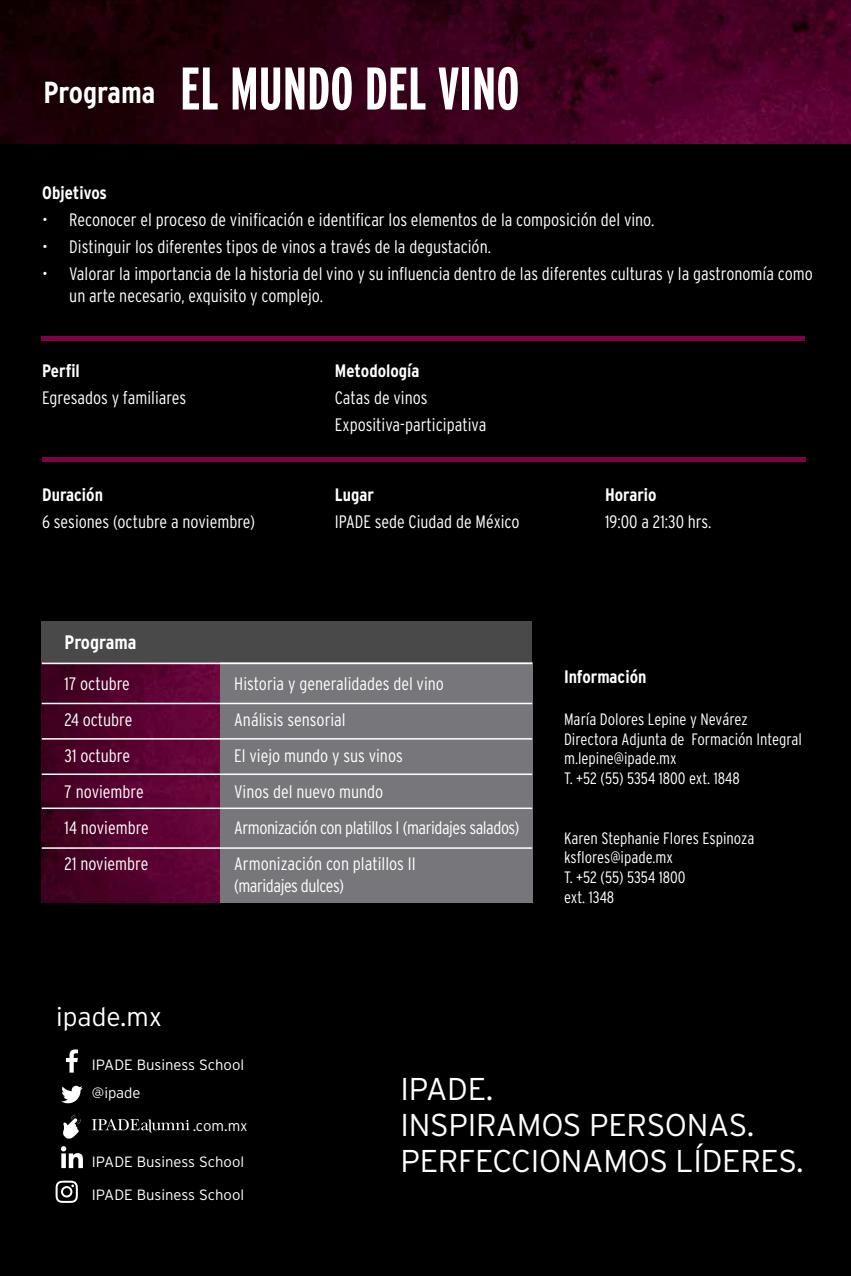
<style>
.page{position:relative;width:851px;height:1276px;background:#fff}
.page>*{position:absolute;margin:0;border:0;box-sizing:border-box;transform-origin:0 0}
.t1{font:700 extra-condensed 60px "Interstate";color:#fff}
.t2{font:300 31.5px/36.3px "Interstate";letter-spacing:-.01em;color:#fff}
.t3{font:300 26.4px "Interstate";color:#fff}
.t4{font:700 condensed 19.5px "Interstate";color:#fff}
.t5{font:300 condensed 18px/21.6px "Interstate";color:#fff}
.t6{font:700 condensed 18px "Interstate";color:#fff}
.t7{font:300 condensed 18px "Interstate";letter-spacing:-.025em;color:#fff}
.t8{font:300 condensed 16.5px/19.8px "Interstate";color:#fff}
.t9{font:300 14.85px "Interstate";color:#fff}
.s1{font-stretch:condensed;font-size:30.45px}
</style>
<div class="page">
<div style="left:0;top:13px;width:850px;height:1263px;background:#000"></div>
<img style="left:0;top:0;width:850px;height:143px">
<div style="left:205px;top:662px;width:327px;height:240px;background:#77767a"></div>
<img style="left:42px;top:664px;width:177px;height:238px">
<hr style="left:42px;top:703px;width:490px;height:1px;background:#fff">
<hr style="left:42px;top:662px;width:490px;height:2px;background:#fff">
<hr style="left:42px;top:738px;width:490px;height:1px;background:#fff">
<hr style="left:42px;top:773px;width:490px;height:2px;background:#fff">
<hr style="left:42px;top:807px;width:490px;height:2px;background:#fff">
<hr style="left:42px;top:847px;width:490px;height:2px;background:#fff">
<div style="left:42px;top:621px;width:490px;height:41px;background:#494949"></div>
<hr style="left:42px;top:336px;width:762px;height:4px;background:#820046">
<div style="left:42px;top:457px;width:763px;height:5px;background:#820046"></div>
<svg style="left:66px;top:1049px;width:12px;height:23px"></svg>
<svg style="left:61px;top:1085px;width:22px;height:18px"></svg>
<svg style="left:61px;top:1146px;width:22px;height:22px"></svg>
<svg style="left:63px;top:1114px;width:18px;height:24px"></svg>
<svg style="left:92px;top:1118px;width:97px;height:14px"></svg>
<svg style="left:56px;top:1180px;width:22px;height:23px"></svg>
<h1 class="t1" style="left:43px;top:55px;width:477px"><span class="s1">Programa</span> EL MUNDO DEL VINO</h1>
<p class="t6" style="left:42px;top:182px;width:66px">Objetivos</p>
<p class="t5" style="left:42px;top:209px;width:613px">• Reconocer el proceso de vinificación e identificar los elementos de la composición del vino.</p>
<p class="t5" style="left:42px;top:236px;width:450px">• Distinguir los diferentes tipos de vinos a través de la degustación.</p>
<p class="t5" style="left:69px;top:263px;width:745px;text-indent:-27px">• Valorar la importancia de la historia del vino y su influencia dentro de las diferentes culturas y la gastronomía como un arte necesario, exquisito y complejo.</p>
<p class="t6" style="left:42px;top:361px;width:39px">Perfil</p>
<p class="t6" style="left:335px;top:361px;width:86px">Metodología</p>
<p class="t5" style="left:42px;top:387px;width:146px">Egresados y familiares</p>
<p class="t5" style="left:335px;top:384px;width:153px;line-height:27px">Catas de vinos<br>Expositiva-participativa</p>
<p class="t6" style="left:42px;top:485px;width:62px">Duración</p>
<p class="t6" style="left:335px;top:485px;width:41px">Lugar</p>
<p class="t6" style="left:605px;top:485px;width:53px">Horario</p>
<p class="t5" style="left:42px;top:511px;width:214px">6 sesiones (octubre a noviembre)</p>
<p class="t5" style="left:335px;top:511px;width:186px">IPADE sede Ciudad de México</p>
<p class="t5" style="left:605px;top:511px;width:108px">19:00 a 21:30 hrs.</p>
<p class="t4" style="left:65px;top:631px;width:73px">Programa</p>
<p class="t5" style="left:65px;top:673px;width:67px">17 octubre</p>
<p class="t5" style="left:234px;top:673px;width:211px">Historia y generalidades del vino</p>
<p class="t5" style="left:65px;top:709px;width:69px">24 octubre</p>
<p class="t5" style="left:234px;top:709px;width:113px">Análisis sensorial</p>
<p class="t5" style="left:65px;top:745px;width:67px">31 octubre</p>
<p class="t5" style="left:234px;top:745px;width:170px">El viejo mundo y sus vinos</p>
<p class="t5" style="left:65px;top:781px;width:81px">7 noviembre</p>
<p class="t5" style="left:234px;top:781px;width:150px">Vinos del nuevo mundo</p>
<p class="t5" style="left:65px;top:817px;width:86px">14 noviembre</p>
<p class="t7" style="left:234px;top:818px;width:287px">Armonización con platillos I (maridajes salados)</p>
<p class="t5" style="left:65px;top:853px;width:85px">21 noviembre</p>
<p class="t5" style="left:234px;top:853px;width:183px">Armonización con platillos II (maridajes dulces)</p>
<h3 class="t3" style="left:56px;top:1001px;width:107px">ipade.mx</h3>
<p class="t9" style="left:92px;top:1056px;width:154px">IPADE Business School</p>
<p class="t6" style="left:564px;top:667px;width:84px">Información</p>
<p class="t8" style="left:564px;top:709px;width:239px">María Dolores Lepine y Nevárez<br>Directora Adjunta de Formación Integral m.lepine@ipade.mx<br>T. +52 (55) 5354 1800 ext. 1848</p>
<p class="t8" style="left:564px;top:827px;width:192px">Karen Stephanie Flores Espinoza ksflores@ipade.mx<br>T. +52 (55) 5354 1800<br>ext. 1348</p>
<p class="t9" style="left:92px;top:1084px;width:50px">@ipade</p>
<p class="t9" style="left:193px;top:1117px;width:57px">.com.mx</p>
<p class="t9" style="left:92px;top:1153px;width:154px">IPADE Business School</p>
<p class="t9" style="left:92px;top:1186px;width:154px">IPADE Business School</p>
<h2 class="t2" style="left:400px;top:1070px;width:404px">IPADE.<br>INSPIRAMOS PERSONAS.<br>PERFECCIONAMOS LÍDERES.</h2>
</div>
